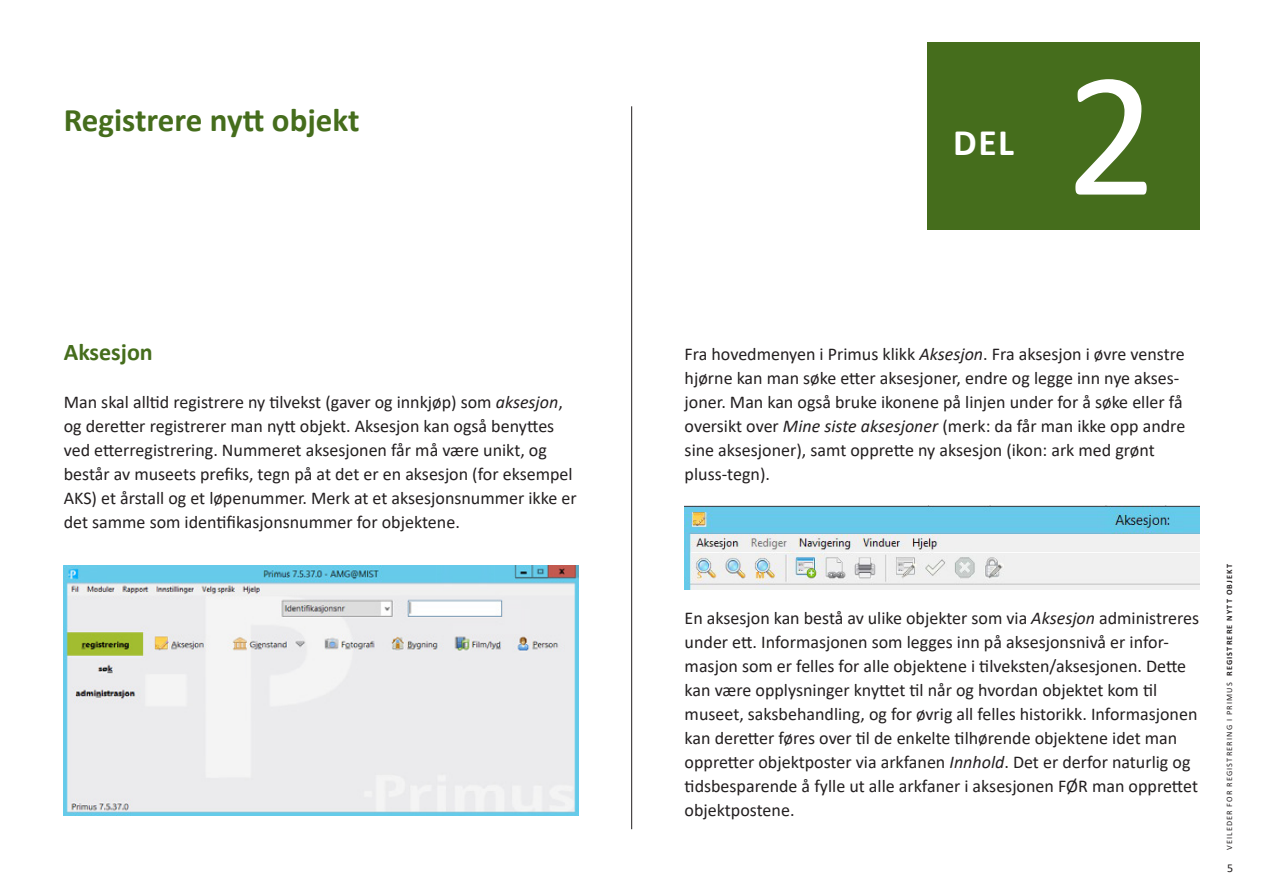
<style>
.page{position:relative;width:1263px;height:893px;background:#fff}
.page>*{position:absolute;margin:0;border:0;box-sizing:border-box;transform-origin:0 0}
.t1{font:180px "Calibri";color:#fff}
.avsnitt{font:700 37.5px "Calibri";color:#fff}
.lite_avsnitt{font:700 33px "Calibri";color:#456d1c}
.lite_avsnitt-2{font:700 24px "Calibri";color:#456d1c}
.brødtekst{font:18px/24px "Calibri";color:#231f20}
.t2{font:12px "Calibri";color:#231f20}
.t3{font:8.25px "Calibri";letter-spacing:.14em;color:#231f20}
.s1{font-style:italic}
.s2{font-weight:700}
</style>
<div class="page">
<hr style="left:631px;top:106px;width:1px;height:723px;background:#231f20">
<div style="left:927px;top:43px;width:272px;height:187px;background:#456d1c"></div>
<img style="left:64px;top:566px;width:514px;height:249px">
<img style="left:685px;top:506px;width:514px;height:83px">
<p class="lite_avsnitt" style="left:64px;top:97px;width:297px">Registrere nytt objekt</p>
<p class="lite_avsnitt-2" style="left:64px;top:335px;width:91px">Aksesjon</p>
<p class="brødtekst" style="left:64px;top:390px;width:514px">Man skal alltid registrere ny tilvekst (gaver og innkjøp) som <span class="s1">aksesjon</span>, og deretter registrerer man nytt objekt. Aksesjon kan også benyttes ved etterregistrering. Nummeret aksesjonen får må være unikt, og består av museets prefiks, tegn på at det er en aksesjon (for eksempel AKS) et årstall og et løpenummer. Merk at et aksesjonsnummer ikke er det samme som identifikasjonsnummer for objektene.</p>
<p class="avsnitt" style="left:953px;top:116px;width:62px">DEL</p>
<p class="t1" style="left:1065px;top:10px;width:93px">2</p>
<p class="brødtekst" style="left:685px;top:342px;width:502px">Fra hovedmenyen i Primus klikk <span class="s1">Aksesjon</span>. Fra aksesjon i øvre venstre hjørne kan man søke etter aksesjoner, endre og legge inn nye akses&shy;joner. Man kan også bruke ikonene på linjen under for å søke eller få oversikt over <span class="s1">Mine siste aksesjoner</span> (merk: da får man ikke opp andre sine aksesjoner), samt opprette ny aksesjon (ikon: ark med grønt pluss-tegn).</p>
<p class="brødtekst" style="left:685px;top:606px;width:516px">En aksesjon kan bestå av ulike objekter som via <span class="s1">Aksesjon</span> administreres</p>
<p class="brødtekst" style="left:685px;top:630px;width:515px">under ett. Informasjonen som legges inn på aksesjonsnivå er infor&shy;masjon som er felles for alle objektene i tilveksten/aksesjonen. Dette kan være opplysninger knyttet til når og hvordan objektet kom til museet, saksbehandling, og for øvrig all felles historikk. Informasjonen kan deretter føres over til de enkelte tilhørende objektene idet man oppretter objektposter via arkfanen <span class="s1">Innhold</span>. Det er derfor naturlig og tidsbesparende å fylle ut alle arkfaner i aksesjonen FØR man opprettet objektpostene.</p>
<p class="t3" style="left:1223px;top:850px;width:288px;rotate:-90deg">VEILEDER FOR REGISTRERING I PRIMUS <span class="s2">REGISTRERE NYTT OBJEKT</span></p>
<p class="t2" style="left:1227px;top:860px;width:8px">5</p>
</div>
